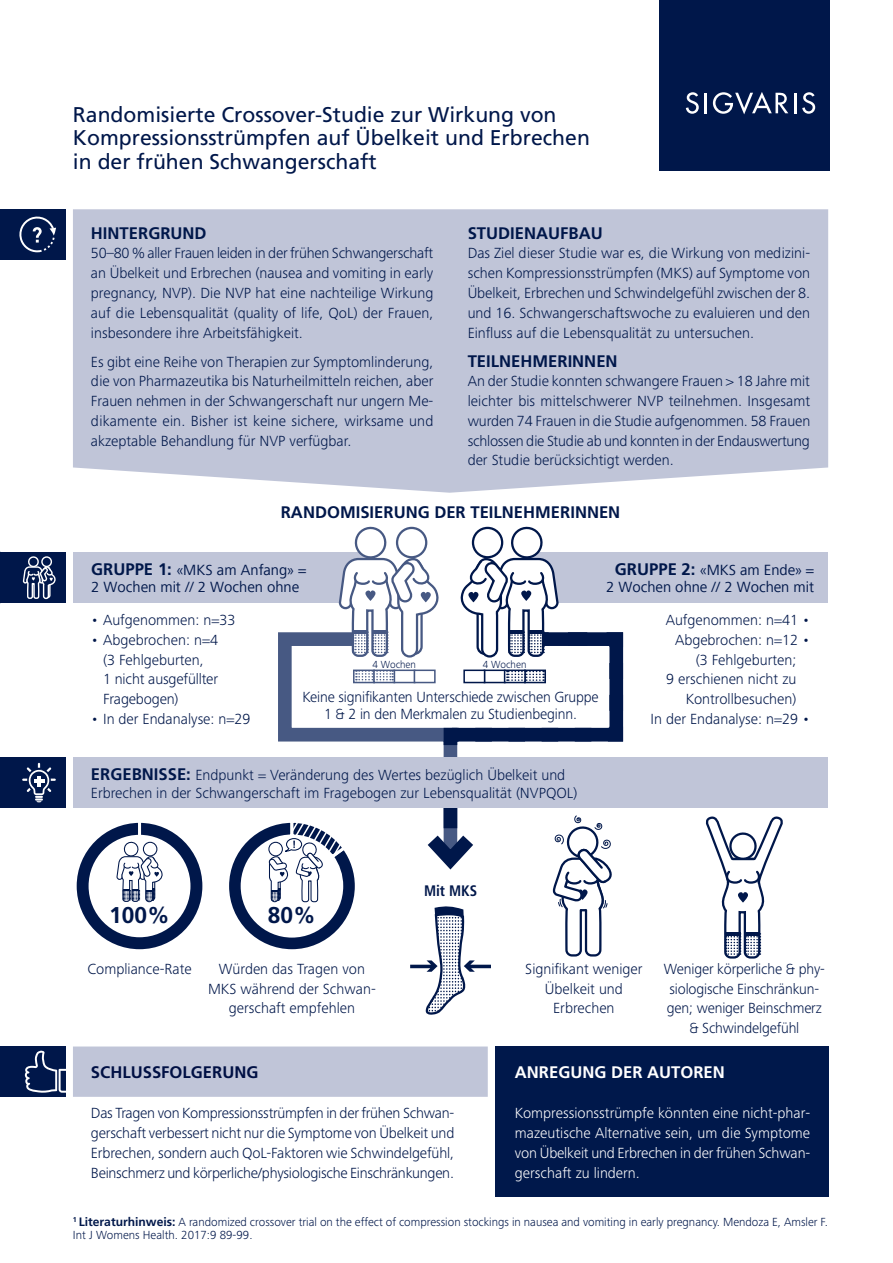
<style>
.page{position:relative;width:893px;height:1263px;background:#fff}
.page>*{position:absolute;margin:0;border:0;box-sizing:border-box;transform-origin:0 0}
.t1{font:700 22.8px "Frutiger LT Std";color:#00174a}
.t2{font:21.3px/23.5px "Frutiger LT Std";color:#00174a}
.t3{font:700 16.8px "Frutiger LT Std";color:#00174a}
.t4{font:700 16.8px "Frutiger LT Std";color:#fff}
.t5{font:700 16.8px "Frutiger LT Std";color:#001044}
.t6{font:300 15.15px/19.8px "Frutiger Next Pro";color:#00174a;text-align:justify}
.t7{font:300 15.15px/19.8px "Frutiger Next Pro";letter-spacing:-.01em;color:#fff;text-align:justify}
.t8{font:15.15px/17.5px "Frutiger Next Com";color:#00174a;text-align:center}
.t9{font:700 condensed 15.15px "Frutiger LT Std";color:#00174a}
.t10{font:300 12.15px/13.6px "Frutiger Next Pro";color:#00174a}
.t11{font:300 10.65px "Frutiger Next Pro";color:#00174a}
.s1{font-family:"Frutiger LT Std";font-weight:700;font-size:16.8px}
.s2{font-family:"Frutiger LT Std";font-weight:700}
</style>
<div class="page">
<div style="left:659px;top:0;width:170px;height:170px;background:#00174a"></div>
<svg style="left:686px;top:92px;width:13px;height:22px"></svg>
<hr style="left:705px;top:93px;width:2px;height:20px;background:#fff">
<svg style="left:713px;top:92px;width:75px;height:22px"></svg>
<hr style="left:794px;top:93px;width:2px;height:20px;background:#fff">
<svg style="left:802px;top:92px;width:13px;height:22px"></svg>
<div style="left:495px;top:1046px;width:333px;height:151px;background:#00184b"></div>
<div style="left:531px;top:553px;width:297px;height:50px;background:#c0c5d8"></div>
<div style="left:73px;top:553px;width:297px;height:50px;background:#c0c5d8"></div>
<div style="left:0;top:757px;width:66px;height:51px;background:#00174a"></div>
<svg style="left:22px;top:763px;width:34px;height:39px"></svg>
<hr style="left:37px;top:776px;width:4px;height:10px;background:#fff">
<hr style="left:34px;top:779px;width:10px;height:4px;background:#fff">
<div style="left:0;top:553px;width:66px;height:50px;background:#00174a"></div>
<div style="left:73px;top:209px;width:755px;height:284px;background:#c0c5d8"></div>
<div style="left:0;top:209px;width:66px;height:51px;background:#00174a"></div>
<svg style="left:19px;top:216px;width:37px;height:36px"></svg>
<div style="left:0;top:1046px;width:66px;height:51px;background:#00174a"></div>
<svg style="left:25px;top:1051px;width:41px;height:42px"></svg>
<svg style="left:22px;top:556px;width:34px;height:44px"></svg>
<svg style="left:278px;top:632px;width:60px;height:110px"></svg>
<svg style="left:427px;top:755px;width:46px;height:115px"></svg>
<svg style="left:338px;top:526px;width:292px;height:222px"></svg>
<div style="left:73px;top:757px;width:755px;height:51px;background:#c0c5d8"></div>
<svg style="left:410px;top:906px;width:81px;height:109px"></svg>
<svg style="left:76px;top:822px;width:127px;height:128px"></svg>
<svg style="left:229px;top:822px;width:126px;height:128px"></svg>
<svg style="left:705px;top:817px;width:78px;height:142px"></svg>
<svg style="left:552px;top:815px;width:60px;height:142px"></svg>
<div style="left:73px;top:1046px;width:415px;height:51px;background:#c0c5d8"></div>
<div style="left:92px;top:1066px;width:165px;height:12px;background:#c0c5d8"></div>
<p class="t2" style="left:73px;top:103px;width:518px">Randomisierte Crossover-Studie zur Wirkung von<br>Kompressionsstrümpfen auf Übelkeit und Erbrechen in der frühen Schwangerschaft</p>
<p class="t3" style="left:91px;top:223px;width:117px">HINTERGRUND</p>
<p class="t6" style="left:91px;top:243px;width:344px">50–80 % aller Frauen leiden in der frühen Schwangerschaft an Übelkeit und Erbrechen (nausea and vomiting in early pregnancy, NVP). Die NVP hat eine nachteilige Wirkung auf die Lebensqualität (quality of life, QoL) der Frauen, insbesondere ihre Arbeitsfähigkeit.</p>
<p class="t6" style="left:91px;top:352px;width:344px">Es gibt eine Reihe von Therapien zur Symptomlinderung, die von Pharmazeutika bis Naturheilmitteln reichen, aber Frauen nehmen in der Schwangerschaft nur ungern Me&shy;dikamente ein. Bisher ist keine sichere, wirksame und akzeptable Behandlung für NVP verfügbar.</p>
<p class="t3" style="left:468px;top:223px;width:137px">STUDIENAUFBAU</p>
<p class="t6" style="left:468px;top:243px;width:344px">Das Ziel dieser Studie war es, die Wirkung von medizini&shy;schen Kompressionsstrümpfen (MKS) auf Symptome von Übelkeit, Erbrechen und Schwindelgefühl zwischen der 8. und 16. Schwangerschaftswoche zu evaluieren und den Einfluss auf die Lebensqualität zu untersuchen.</p>
<p class="t3" style="left:468px;top:351px;width:151px">TEILNEHMERINNEN</p>
<p class="t6" style="left:468px;top:371px;width:344px">An der Studie konnten schwangere Frauen &gt; 18 Jahre mit leichter bis mittelschwerer NVP teilnehmen. Insgesamt wurden 74 Frauen in die Studie aufgenommen. 58 Frauen schlossen die Studie ab und konnten in der Endauswertung der Studie berücksichtigt werden.</p>
<p class="t3" style="left:281px;top:502px;width:341px">RANDOMISIERUNG DER TEILNEHMERINNEN</p>
<p class="t8" style="left:91px;top:561px;width:217px;text-align:left"><span class="s1">GRUPPE 1:</span> «MKS am Anfang» =<br>2 Wochen mit // 2 Wochen ohne</p>
<p class="t6" style="left:91px;top:610px;width:146px">• Aufgenommen: n=33</p>
<p class="t6" style="left:103px;top:630px;width:117px;text-align:left;text-indent:-12px">• Abgebrochen: n=4 (3 Fehlgeburten,<br>1 nicht ausgefüllter<br>Fragebogen)</p>
<p class="t6" style="left:91px;top:709px;width:161px">• In der Endanalyse: n=29</p>
<p class="t11" style="left:373px;top:658px;width:45px">4 Wochen</p>
<p class="t11" style="left:483px;top:658px;width:45px">4 Wochen</p>
<p class="t6" style="left:302px;top:689px;width:298px;line-height:16.8px;text-align:center">Keine signifikanten Unterschiede zwischen Gruppe<br>1 &amp; 2 in den Merkmalen zu Studienbeginn.</p>
<p class="t8" style="left:606px;top:561px;width:209px"><span class="s1">GRUPPE 2:</span> «MKS am Ende» =<br>2 Wochen ohne // 2 Wochen mit</p>
<p class="t6" style="left:666px;top:610px;width:146px">Aufgenommen: n=41 •</p>
<p class="t6" style="left:675px;top:630px;width:137px">Abgebrochen: n=12 •</p>
<p class="t6" style="left:696px;top:650px;width:102px">(3 Fehlgeburten;</p>
<p class="t6" style="left:666px;top:669px;width:132px">9 erschienen nicht zu</p>
<p class="t6" style="left:686px;top:689px;width:112px">Kontrollbesuchen)</p>
<p class="t6" style="left:651px;top:709px;width:161px">In der Endanalyse: n=29 •</p>
<p class="t6" style="left:91px;top:765px;width:488px;line-height:18.3px"><span class="s1">ERGEBNISSE:</span> Endpunkt = Veränderung des Wertes bezüglich Übelkeit und<br>Erbrechen in der Schwangerschaft im Fragebogen zur Lebensqualität (NVPQOL)</p>
<p class="t1" style="left:109px;top:901px;width:62px">100%</p>
<p class="t1" style="left:268px;top:901px;width:49px">80%</p>
<p class="t9" style="left:424px;top:882px;width:55px">Mit MKS</p>
<p class="t6" style="left:87px;top:959px;width:106px">Compliance-Rate</p>
<p class="t6" style="left:525px;top:959px;width:119px;text-align:center">Signifikant weniger<br>Übelkeit und<br>Erbrechen</p>
<p class="t6" style="left:664px;top:959px;width:163px;text-align:center">Weniger körperliche &amp; phy&shy;siologische Einschränkun&shy;gen; weniger Beinschmerz &amp; Schwindelgefühl</p>
<p class="t6" style="left:208px;top:959px;width:169px;text-align:center">Würden das Tragen von<br>MKS während der Schwan&shy;gerschaft empfehlen</p>
<p class="t5" style="left:91px;top:1062px;width:169px">SCHLUSSFOLGERUNG</p>
<p class="t6" style="left:91px;top:1103px;width:365px">Das Tragen von Kompressionsstrümpfen in der frühen Schwan&shy;gerschaft verbessert nicht nur die Symptome von Übelkeit und Erbrechen, sondern auch QoL-Faktoren wie Schwindelgefühl, Beinschmerz und körperliche/physiologische Einschränkungen.</p>
<p class="t4" style="left:515px;top:1062px;width:211px">ANREGUNG DER AUTOREN</p>
<p class="t7" style="left:515px;top:1103px;width:297px">Kompressionsstrümpfe könnten eine nicht-phar&shy;mazeutische Alternative sein, um die Symptome von Übelkeit und Erbrechen in der frühen Schwan&shy;gerschaft zu lindern.</p>
<p class="t10" style="left:73px;top:1215px;width:757px"><sup>1</sup> <span class="s2">Literaturhinweis:</span> A randomized crossover trial on the effect of compression stockings in nausea and vomiting in early pregnancy. Mendoza E, Amsler F.<br>Int J Womens Health. 2017:9 89-99.</p>
</div>
